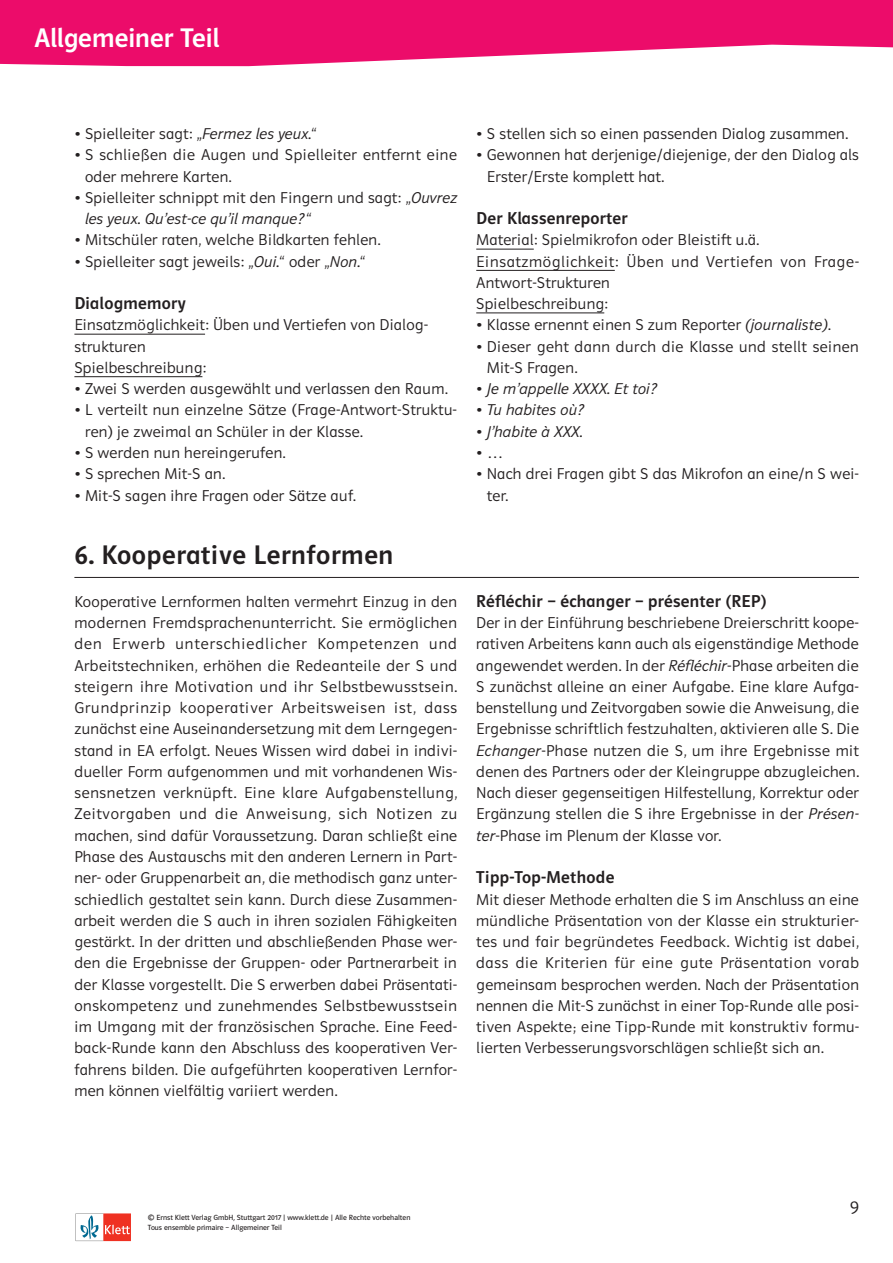
<style>
.page{position:relative;width:893px;height:1263px;background:#fff}
.page>*{position:absolute;margin:0;border:0;box-sizing:border-box;transform-origin:0 0}
.t1{font:27px "Polo Basis Krftg";letter-spacing:.025em;color:#231f20}
.t2{font:27px "Polo Basis Krftg 2";color:#fff}
.t3{font:18px "Polo ST11 K Leicht";color:#231f20}
.t4{font:17.25px "Polo Basis Krftg";letter-spacing:.015em;color:#231f20}
.t5{font:15.75px/21.3px "Polo Basis Leicht";letter-spacing:.015em;color:#231f20}
.t6{font:15.75px "Polo Basis Leicht Kursiv";letter-spacing:.015em;color:#231f20}
.t7{font:7.5px/10.1px "Polo ST11 K Buch 2";color:#231f20}
.s1{font-family:"Polo Basis Leicht Kursiv"}
.s2{font-family:"Polo Basis Leicht"}
</style>
<div class="page">
<svg style="left:0;top:0;width:893px;height:66px;fill:#ec0c6a"></svg>
<svg style="left:76px;top:1213px;width:55px;height:28px"></svg>
<hr style="left:74px;top:334px;width:131px;height:1px;background:#231f20">
<hr style="left:74px;top:376px;width:128px;height:1px;background:#231f20">
<hr style="left:476px;top:249px;width:58px;height:1px;background:#231f20">
<hr style="left:476px;top:270px;width:139px;height:1px;background:#231f20">
<hr style="left:476px;top:313px;width:128px;height:1px;background:#231f20">
<hr style="left:74px;top:577px;width:785px;height:1px;background:#231f20">
<h1 class="t2" style="left:34px;top:23px;width:187px">Allgemeiner Teil</h1>
<p class="t5" style="left:74px;top:123px;width:244px">• Spielleiter sagt: „<span class="s1">Fermez les yeux.</span>“</p>
<p class="t5" style="left:85px;top:145px;width:373px;text-indent:-11px">• S schließen die Augen und Spielleiter entfernt eine oder mehrere Karten.</p>
<p class="t5" style="left:74px;top:187px;width:384px">• Spielleiter schnippt mit den Fingern und sagt: „<span class="s1">Ouvrez</span></p>
<p class="t6" style="left:85px;top:210px;width:228px">les yeux. Qu’est-ce qu’il manque? <span class="s2">“</span></p>
<p class="t5" style="left:74px;top:230px;width:308px">• Mitschüler raten, welche Bildkarten fehlen.</p>
<p class="t5" style="left:74px;top:251px;width:293px">• Spielleiter sagt jeweils: „<span class="s1">Oui.</span>“ oder „<span class="s1">Non.</span>“</p>
<p class="t4" style="left:74px;top:294px;width:113px">Dialogmemory</p>
<p class="t5" style="left:74px;top:315px;width:355px">Einsatzmöglichkeit: Üben und Vertiefen von Dialog&shy;strukturen<br>Spielbeschreibung:</p>
<p class="t5" style="left:74px;top:378px;width:375px">• Zwei S werden ausgewählt und verlassen den Raum.</p>
<p class="t5" style="left:85px;top:400px;width:373px;text-indent:-11px">• L verteilt nun einzelne Sätze (Frage-Antwort-Struktu&shy;ren) je zweimal an Schüler in der Klasse.</p>
<p class="t5" style="left:74px;top:442px;width:213px">• S werden nun hereingerufen.</p>
<p class="t5" style="left:74px;top:463px;width:152px">• S sprechen Mit-S an.</p>
<p class="t5" style="left:74px;top:485px;width:283px">• Mit-S sagen ihre Fragen oder Sätze auf.</p>
<p class="t5" style="left:476px;top:123px;width:373px">• S stellen sich so einen passenden Dialog zusammen.</p>
<p class="t5" style="left:487px;top:145px;width:374px;text-indent:-11px">• Gewonnen hat derjenige/diejenige, der den Dialog als<br>Erster/Erste komplett hat.</p>
<p class="t4" style="left:476px;top:209px;width:153px">Der Klassenreporter</p>
<p class="t5" style="left:476px;top:230px;width:384px">Material: Spielmikrofon oder Bleistift u.ä.<br>Einsatzmöglichkeit: Üben und Vertiefen von Frage-Antwort-Strukturen<br>Spielbeschreibung:</p>
<p class="t5" style="left:476px;top:315px;width:356px">• Klasse ernennt einen S zum Reporter <span class="s1">(journaliste)</span>.</p>
<p class="t5" style="left:487px;top:336px;width:373px;text-indent:-11px">• Dieser geht dann durch die Klasse und stellt seinen<br>Mit-S Fragen.</p>
<p class="t6" style="left:476px;top:380px;width:182px"><span class="s2">•</span> Je m’appelle XXXX. Et toi?</p>
<p class="t6" style="left:476px;top:402px;width:109px"><span class="s2">•</span> Tu habites où?</p>
<p class="t6" style="left:476px;top:423px;width:108px"><span class="s2">•</span> J’habite à XXX.</p>
<p class="t5" style="left:476px;top:442px;width:28px">• …</p>
<p class="t5" style="left:487px;top:463px;width:374px;text-indent:-11px">• Nach drei Fragen gibt S das Mikrofon an eine/n S wei&shy;ter.</p>
<h1 class="t1" style="left:74px;top:540px;width:320px">6. Kooperative Lernformen</h1>
<p class="t5" style="left:74px;top:591px;width:385px;text-align:justify">Kooperative Lernformen halten vermehrt Einzug in den modernen Fremdsprachenunterricht. Sie ermöglichen den Erwerb unterschiedlicher Kompetenzen und Arbeitstechniken, erhöhen die Redeanteile der S und steigern ihre Motivation und ihr Selbstbewusstsein.<br>Grundprinzip kooperativer Arbeitsweisen ist, dass zunächst eine Auseinandersetzung mit dem Lerngegen&shy;stand in EA erfolgt. Neues Wissen wird dabei in indivi&shy;dueller Form aufgenommen und mit vorhandenen Wis&shy;sensnetzen verknüpft. Eine klare Aufgabenstellung, Zeitvorgaben und die Anweisung, sich Notizen zu machen, sind dafür Voraussetzung. Daran schließt eine Phase des Austauschs mit den anderen Lernern in Part&shy;ner- oder Gruppenarbeit an, die methodisch ganz unter&shy;schiedlich gestaltet sein kann. Durch diese Zusammen&shy;arbeit werden die S auch in ihren sozialen Fähigkeiten gestärkt. In der dritten und abschließenden Phase wer&shy;den die Ergebnisse der Gruppen- oder Partnerarbeit in der Klasse vorgestellt. Die S erwerben dabei Präsentati&shy;onskompetenz und zunehmendes Selbstbewusstsein im Umgang mit der französischen Sprache. Eine Feed&shy;back-Runde kann den Abschluss des kooperativen Ver&shy;fahrens bilden. Die aufgeführten kooperativen Lernfor&shy;men können vielfältig variiert werden.</p>
<p class="t4" style="left:476px;top:592px;width:291px">Réfléchir – échanger – présenter (REP)</p>
<p class="t5" style="left:476px;top:612px;width:384px;text-align:justify">Der in der Einführung beschriebene Dreierschritt koope&shy;rativen Arbeitens kann auch als eigenständige Methode angewendet werden. In der <span class="s1">Réfléchir</span>-Phase arbeiten die S zunächst alleine an einer Aufgabe. Eine klare Aufga&shy;benstellung und Zeitvorgaben sowie die Anweisung, die Ergebnisse schriftlich festzuhalten, aktivieren alle S. Die <span class="s1">Echanger</span>-Phase nutzen die S, um ihre Ergebnisse mit denen des Partners oder der Kleingruppe abzugleichen.<br>Nach dieser gegenseitigen Hilfestellung, Korrektur oder Ergänzung stellen die S ihre Ergebnisse in der <span class="s1">Présen&shy;ter</span>-Phase im Plenum der Klasse vor.</p>
<p class="t4" style="left:476px;top:868px;width:140px">Tipp-Top-Methode</p>
<p class="t5" style="left:476px;top:889px;width:384px;text-align:justify">Mit dieser Methode erhalten die S im Anschluss an eine mündliche Präsentation von der Klasse ein strukturier&shy;tes und fair begründetes Feedback. Wichtig ist dabei, dass die Kriterien für eine gute Präsentation vorab gemeinsam besprochen werden. Nach der Präsentation nennen die Mit-S zunächst in einer Top-Runde alle posi&shy;tiven Aspekte; eine Tipp-Runde mit konstruktiv formu&shy;lierten Verbesserungsvorschlägen schließt sich an.</p>
<p class="t7" style="left:148px;top:1212px;width:264px">© Ernst Klett Verlag GmbH, Stuttgart 2017 | www.klett.de | Alle Rechte vorbehalten<br>Tous ensemble primaire – Allgemeiner Teil</p>
<p class="t3" style="left:850px;top:1197px;width:10px">9</p>
</div>
